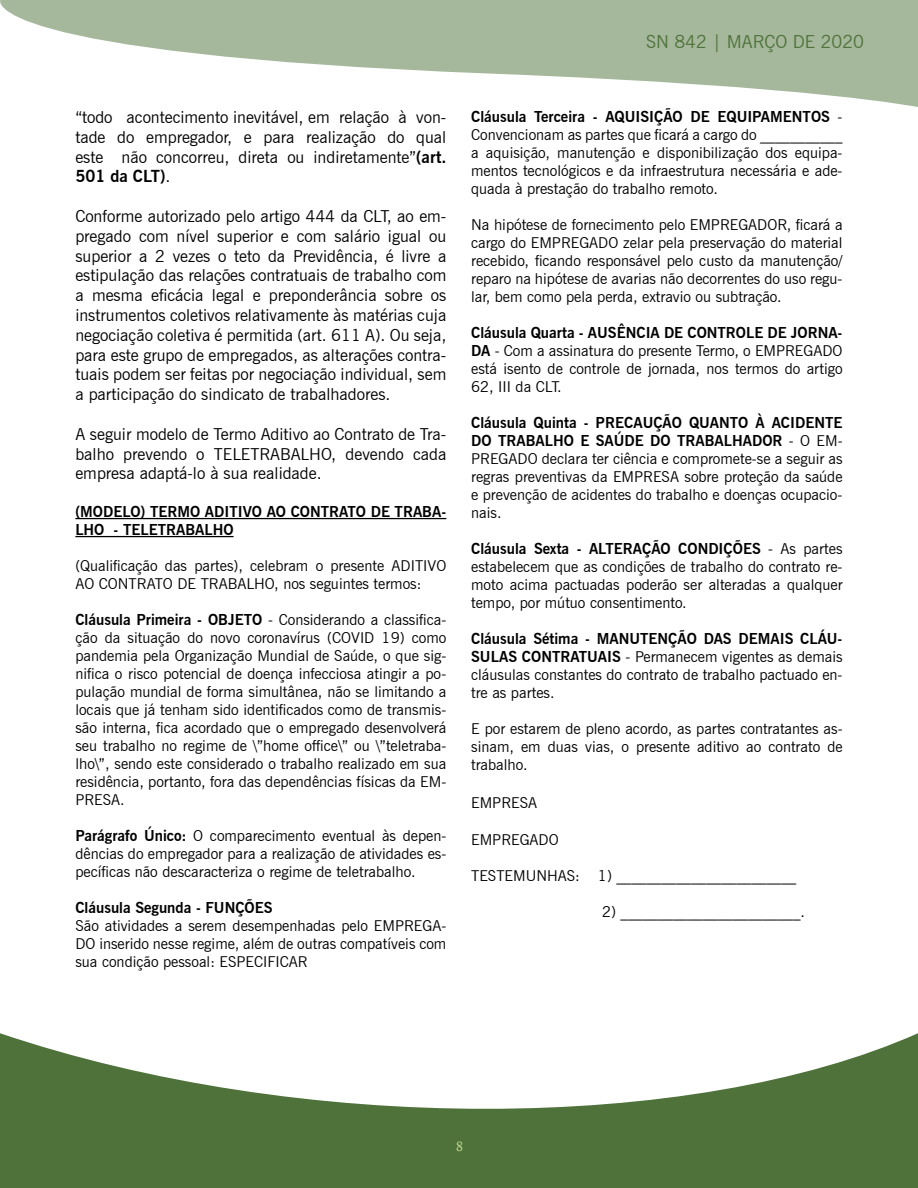
<style>
.page{position:relative;width:918px;height:1188px;background:#fff}
.page>*{position:absolute;margin:0;border:0;box-sizing:border-box;transform-origin:0 0}
.t1{font:18px "News Gothic BT";color:#4e723a}
.t2{font:16.5px/19.8px "News Gothic BT";color:#000;text-align:justify}
.t3{font:15px/18px "News Gothic BT";color:#000;text-align:justify}
.t4{font:700 15px/18px "News Gothic BT";color:#000}
.t5{font:13.5px "Calisto";color:#c1da96}
.s1{font-weight:700}
</style>
<div class="page">
<svg style="left:0;top:1033px;width:918px;height:155px;fill:#4e723a"></svg>
<svg style="left:0;top:0;width:918px;height:107px;fill:#a6b89c"></svg>
<hr style="left:75px;top:518px;width:371px;height:1px;background:#000">
<hr style="left:75px;top:536px;width:159px;height:1px;background:#000">
<p class="t2" style="left:75px;top:107px;width:373px">“todo acontecimento inevitável, em relação à von&shy;tade do empregador, e para realização do qual este não concorreu, direta ou indiretamente”<span class="s1">(art.<br>501 da CLT)</span>.</p>
<p class="t2" style="left:75px;top:206px;width:373px">Conforme autorizado pelo artigo 444 da CLT, ao em&shy;pregado com nível superior e com salário igual ou superior a 2 vezes o teto da Previdência, é livre a estipulação das relações contratuais de trabalho com a mesma eficácia legal e preponderância sobre os instrumentos coletivos relativamente às matérias cuja negociação coletiva é permitida (art. 611 A). Ou seja, para este grupo de empregados, as alterações contra&shy;tuais podem ser feitas por negociação individual, sem a participação do sindicato de trabalhadores.</p>
<p class="t2" style="left:75px;top:424px;width:373px">A seguir modelo de Termo Aditivo ao Contrato de Tra&shy;balho prevendo o TELETRABALHO, devendo cada empresa adaptá-lo à sua realidade.</p>
<p class="t4" style="left:75px;top:503px;width:372px">(MODELO) TERMO ADITIVO AO CONTRATO DE TRABA-<br>LHO - TELETRABALHO</p>
<p class="t3" style="left:75px;top:557px;width:372px">(Qualificação das partes), celebram o presente ADITIVO<br>AO CONTRATO DE TRABALHO, nos seguintes termos:</p>
<p class="t3" style="left:75px;top:611px;width:373px"><span class="s1">Cláusula Primeira - OBJETO</span> - Considerando a classifica&shy;ção da situação do novo coronavírus (COVID 19) como pandemia pela Organização Mundial de Saúde, o que sig&shy;nifica o risco potencial de doença infecciosa atingir a po&shy;pulação mundial de forma simultânea, não se limitando a locais que já tenham sido identificados como de transmis&shy;são interna, fica acordado que o empregado desenvolverá seu trabalho no regime de \”home office\” ou \”teletraba&shy;lho\”, sendo este considerado o trabalho realizado em sua residência, portanto, fora das dependências físicas da EM-PRESA.</p>
<p class="t3" style="left:75px;top:827px;width:373px"><span class="s1">Parágrafo Único:</span> O comparecimento eventual às depen&shy;dências do empregador para a realização de atividades es&shy;pecíficas não descaracteriza o regime de teletrabalho.</p>
<p class="t4" style="left:75px;top:899px;width:199px">Cláusula Segunda - FUNÇÕES</p>
<p class="t3" style="left:75px;top:917px;width:373px">São atividades a serem desempenhadas pelo EMPREGA-DO inserido nesse regime, além de outras compatíveis com sua condição pessoal: ESPECIFICAR</p>
<p class="t1" style="left:646px;top:31px;width:219px">SN 842 | MARÇO DE 2020</p>
<p class="t3" style="left:471px;top:107px;width:373px"><span class="s1">Cláusula Terceira - AQUISIÇÃO DE EQUIPAMENTOS</span> - Convencionam as partes que ficará a cargo do ___________ a aquisição, manutenção e disponibilização dos equipa&shy;mentos tecnológicos e da infraestrutura necessária e ade&shy;quada à prestação do trabalho remoto.</p>
<p class="t3" style="left:471px;top:215px;width:373px">Na hipótese de fornecimento pelo EMPREGADOR, ficará a cargo do EMPREGADO zelar pela preservação do material recebido, ficando responsável pelo custo da manutenção/ reparo na hipótese de avarias não decorrentes do uso regu&shy;lar, bem como pela perda, extravio ou subtração.</p>
<p class="t3" style="left:471px;top:323px;width:373px"><span class="s1">Cláusula Quarta - AUSÊNCIA DE CONTROLE DE JORNA-DA</span> - Com a assinatura do presente Termo, o EMPREGADO está isento de controle de jornada, nos termos do artigo 62, III da CLT.</p>
<p class="t3" style="left:471px;top:413px;width:373px"><span class="s1">Cláusula Quinta - PRECAUÇÃO QUANTO À ACIDENTE DO TRABALHO E SAÚDE DO TRABALHADOR</span> - O EM-PREGADO declara ter ciência e compromete-se a seguir as regras preventivas da EMPRESA sobre proteção da saúde e prevenção de acidentes do trabalho e doenças ocupacio&shy;nais.</p>
<p class="t3" style="left:471px;top:539px;width:373px"><span class="s1">Cláusula Sexta - ALTERAÇÃO CONDIÇÕES</span> - As partes estabelecem que as condições de trabalho do contrato re&shy;moto acima pactuadas poderão ser alteradas a qualquer tempo, por mútuo consentimento.</p>
<p class="t3" style="left:471px;top:629px;width:373px"><span class="s1">Cláusula Sétima - MANUTENÇÃO DAS DEMAIS CLÁU-SULAS CONTRATUAIS</span> - Permanecem vigentes as demais cláusulas constantes do contrato de trabalho pactuado en&shy;tre as partes.</p>
<p class="t3" style="left:471px;top:719px;width:373px">E por estarem de pleno acordo, as partes contratantes as&shy;sinam, em duas vias, o presente aditivo ao contrato de trabalho.</p>
<p class="t3" style="left:471px;top:793px;width:67px">EMPRESA</p>
<p class="t3" style="left:471px;top:831px;width:89px">EMPREGADO</p>
<p class="t3" style="left:471px;top:867px;width:327px">TESTEMUNHAS: 1) ________________________</p>
<p class="t3" style="left:602px;top:903px;width:204px">2) ________________________.</p>
<p class="t5" style="left:456px;top:1139px;width:8px">8</p>
</div>
